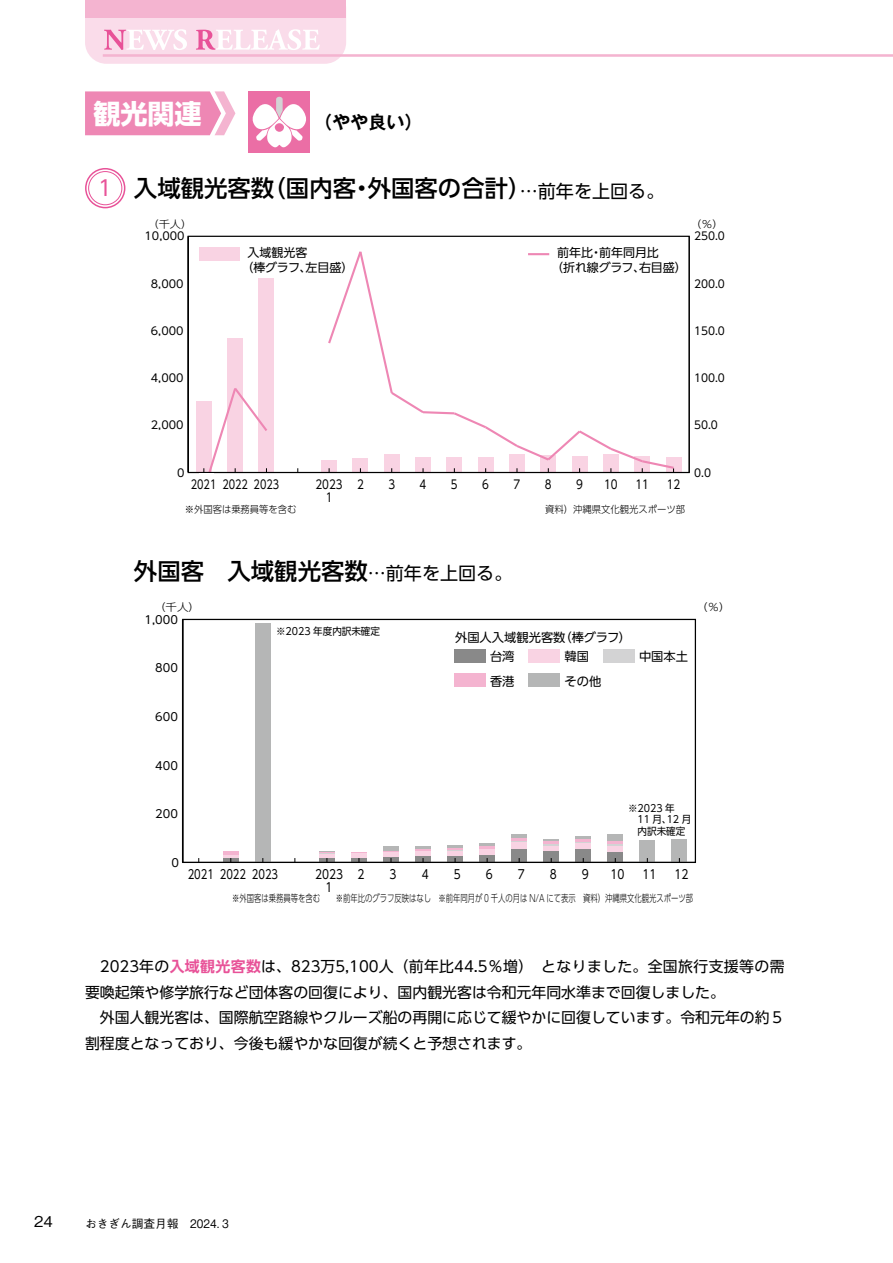
<style>
.page{position:relative;width:893px;height:1263px;background:#fff}
.page>*{position:absolute;margin:0;border:0;box-sizing:border-box;transform-origin:0 0}
.t1{font:700 27px "UD Shin Go Pro";color:#fff}
.t2{font:500 23.4px "UD Shin Go Pro";color:#000}
.t3{font:700 18px "Gothic MB101 Pr 6 N De";color:#000}
.t4{font:14.85px/25.5px "UD Shin Go Pro";color:#000}
.t5{font:500 14.85px "Gothic BBB Pr 6 N";color:#000}
.t6{font:12.45px "UD Shin Go Pro";color:#000;scale:.85 1}
.t7{font:12.45px "UD Shin Go Pro";color:#000;scale:.8 1}
.t8{font:12.3px "UD Shin Go Pro";color:#000}
.t9{font:12.15px "UD Shin Go Pro";color:#000;scale:.85 1}
.t10{font:12.15px "UD Shin Go Pro";color:#000;scale:.8 1}
.t11{font:12px/14.9px "UD Shin Go Pro";letter-spacing:-.005em;color:#000}
.t12{font:500 11.7px "Gothic BBB Pr 6 N";color:#000}
.t13{font:11.25px "UD Shin Go Pro";color:#000}
.t14{font:10.95px "UD Shin Go Pro";color:#000}
.t15{font:300 10.35px "UD Shin Go Pro";color:#000;scale:1.11 1}
.t16{font:300 10.05px "UD Shin Go Pro";color:#000;scale:.73 1}
.t17{font:10.05px/11.2px "UD Shin Go Pro";color:#000;scale:.95 1}
.t18{font:300 10.05px "UD Shin Go Pro";color:#000;scale:1.11 1}
.t19{font:300 9.75px "UD Shin Go Pro";color:#000;scale:.95 1}
.s1{font-weight:400;font-size:21.3px;color:#e85298}
.s2{font-weight:400;font-size:18px}
.s3{font-family:"UD Shin Go Pro De";font-weight:700;color:#e85298}
</style>
<div class="page">
<hr style="left:103px;top:54px;width:790px;height:3px;background:#f4b4d0">
<svg style="left:85px;top:0;width:261px;height:64px;background:#f8cfe1"></svg>
<svg style="left:85px;top:91px;width:150px;height:44px;background:#ef92bb"></svg>
<div style="left:249px;top:91px;width:61px;height:62px;background:#eb6ea5"></div>
<svg style="left:252px;top:97px;width:54px;height:51px"></svg>
<div style="left:85px;top:168px;width:40px;height:40px;border:2px solid #e85298;border-radius:50%"></div>
<div style="left:88px;top:171px;width:34px;height:34px;border:1px solid #e85298;border-radius:50%"></div>
<hr style="left:187px;top:236px;width:2px;height:236px;background:#000">
<div style="left:196px;top:401px;width:16px;height:71px;background:#f9d3e3"></div>
<div style="left:227px;top:338px;width:16px;height:134px;background:#f9d3e3"></div>
<div style="left:259px;top:278px;width:15px;height:194px;background:#f9d3e3"></div>
<div style="left:321px;top:460px;width:16px;height:12px;background:#f9d3e3"></div>
<div style="left:666px;top:457px;width:15px;height:15px;background:#f9d3e3"></div>
<svg style="left:203px;top:385px;width:66px;height:89px"></svg>
<svg style="left:326px;top:251px;width:350px;height:223px"></svg>
<div style="left:188px;top:236px;width:502px;height:237px;border:1px solid #000"></div>
<div style="left:199px;top:473px;width:15px;height:22px;background:#fff"></div>
<div style="left:199px;top:248px;width:40px;height:13px;background:#f9d3e3"></div>
<hr style="left:528px;top:253px;width:21px;height:2px;background:#ee87b4">
<svg style="left:223px;top:851px;width:16px;height:1px"></svg>
<div style="left:255px;top:623px;width:16px;height:239px;background:#b5b6b6"></div>
<hr style="left:383px;top:847px;width:16px;height:4px;background:#b5b6b6">
<hr style="left:415px;top:846px;width:16px;height:3px;background:#b5b6b6">
<hr style="left:447px;top:845px;width:16px;height:3px;background:#b5b6b6">
<hr style="left:479px;top:843px;width:16px;height:3px;background:#b5b6b6">
<hr style="left:511px;top:834px;width:16px;height:4px;background:#b5b6b6">
<hr style="left:575px;top:836px;width:16px;height:3px;background:#b5b6b6">
<div style="left:607px;top:834px;width:16px;height:7px;background:#b5b6b6"></div>
<div style="left:639px;top:840px;width:16px;height:22px;background:#b5b6b6"></div>
<div style="left:671px;top:839px;width:16px;height:23px;background:#b5b6b6"></div>
<hr style="left:223px;top:852px;width:16px;height:3px;background:#f4b4d0">
<hr style="left:447px;top:848px;width:16px;height:3px;background:#f4b4d0">
<hr style="left:479px;top:846px;width:16px;height:3px;background:#f4b4d0">
<hr style="left:511px;top:838px;width:16px;height:3px;background:#f4b4d0">
<hr style="left:575px;top:839px;width:16px;height:3px;background:#f4b4d0">
<svg style="left:607px;top:841px;width:16px;height:4px"></svg>
<svg style="left:415px;top:849px;width:16px;height:2px"></svg>
<svg style="left:511px;top:841px;width:16px;height:2px"></svg>
<svg style="left:543px;top:839px;width:16px;height:7px"></svg>
<svg style="left:575px;top:842px;width:16px;height:1px"></svg>
<svg style="left:607px;top:845px;width:16px;height:1px"></svg>
<hr style="left:223px;top:855px;width:16px;height:3px;background:#f9d3e3">
<div style="left:415px;top:851px;width:16px;height:5px;background:#f9d3e3"></div>
<div style="left:447px;top:851px;width:16px;height:5px;background:#f9d3e3"></div>
<div style="left:479px;top:849px;width:16px;height:6px;background:#f9d3e3"></div>
<div style="left:511px;top:843px;width:16px;height:6px;background:#f9d3e3"></div>
<div style="left:543px;top:846px;width:16px;height:5px;background:#f9d3e3"></div>
<div style="left:575px;top:843px;width:16px;height:6px;background:#f9d3e3"></div>
<div style="left:607px;top:846px;width:16px;height:6px;background:#f9d3e3"></div>
<hr style="left:223px;top:858px;width:16px;height:4px;background:#898989">
<div style="left:415px;top:856px;width:16px;height:6px;background:#898989"></div>
<div style="left:447px;top:856px;width:16px;height:6px;background:#898989"></div>
<div style="left:479px;top:855px;width:16px;height:7px;background:#898989"></div>
<div style="left:511px;top:849px;width:16px;height:13px;background:#898989"></div>
<div style="left:543px;top:851px;width:16px;height:11px;background:#898989"></div>
<div style="left:575px;top:849px;width:16px;height:13px;background:#898989"></div>
<div style="left:607px;top:852px;width:16px;height:10px;background:#898989"></div>
<div style="left:182px;top:619px;width:514px;height:244px;border:1px solid #000"></div>
<svg style="left:383px;top:851px;width:16px;height:11px"></svg>
<svg style="left:351px;top:852px;width:16px;height:10px"></svg>
<svg style="left:319px;top:851px;width:16px;height:11px"></svg>
<div style="left:454px;top:648px;width:32px;height:14px;background:#898989"></div>
<div style="left:529px;top:648px;width:31px;height:14px;background:#f9d3e3"></div>
<div style="left:454px;top:673px;width:32px;height:14px;background:#f4b4d0"></div>
<div style="left:529px;top:673px;width:31px;height:14px;background:#b5b6b6"></div>
<div style="left:603px;top:648px;width:32px;height:14px;background:#d3d3d4"></div>
<h1 class="t1" style="left:94px;top:91px;width:109px">観光関連</h1>
<p class="t3" style="left:314px;top:107px;width:110px">（やや良い）</p>
<h2 class="t2" style="left:95px;top:169px;width:571px"><span class="s1">１</span> 入域観光客数（国内客・外国客の合計）<span class="s2">…前年を上回る。</span></h2>
<p class="t18" style="left:147px;top:216px;width:42px">（千人）</p>
<p class="t18" style="left:690px;top:216px;width:32px">（％）</p>
<p class="t11" style="left:241px;top:245px;width:113px;text-indent:6px">入域観光客<br>（棒グラフ、左目盛）</p>
<p class="t11" style="left:551px;top:245px;width:137px;text-indent:6px">前年比・前年同月比<br>（折れ線グラフ、右目盛）</p>
<p class="t14" style="left:694px;top:227px;width:33px">250.0</p>
<p class="t14" style="left:145px;top:227px;width:42px">10,000</p>
<p class="t14" style="left:151px;top:275px;width:34px">8,000</p>
<p class="t14" style="left:694px;top:275px;width:33px">200.0</p>
<p class="t14" style="left:151px;top:322px;width:34px">6,000</p>
<p class="t14" style="left:694px;top:322px;width:33px">150.0</p>
<p class="t14" style="left:151px;top:369px;width:34px">4,000</p>
<p class="t14" style="left:694px;top:369px;width:33px">100.0</p>
<p class="t14" style="left:151px;top:416px;width:34px">2,000</p>
<p class="t14" style="left:694px;top:416px;width:25px">50.0</p>
<p class="t14" style="left:177px;top:464px;width:9px">0</p>
<p class="t9" style="left:315px;top:474px;width:58px">2023 2</p>
<p class="t9" style="left:388px;top:474px;width:10px">3</p>
<p class="t9" style="left:420px;top:474px;width:10px">4</p>
<p class="t9" style="left:451px;top:474px;width:10px">5</p>
<p class="t9" style="left:482px;top:474px;width:10px">6</p>
<p class="t9" style="left:514px;top:474px;width:10px">7</p>
<p class="t9" style="left:545px;top:474px;width:10px">8</p>
<p class="t9" style="left:576px;top:474px;width:10px">9</p>
<p class="t9" style="left:604px;top:474px;width:18px">10</p>
<p class="t9" style="left:635px;top:474px;width:18px">11</p>
<p class="t9" style="left:667px;top:474px;width:18px">12</p>
<p class="t9" style="left:326px;top:488px;width:10px">1</p>
<p class="t10" style="left:191px;top:474px;width:112px">2021 2022 2023</p>
<p class="t19" style="left:185px;top:501px;width:119px">※外国客は乗務員等を含む</p>
<p class="t19" style="left:545px;top:501px;width:149px">資料）沖縄県文化観光スポーツ部</p>
<p class="t14" style="left:694px;top:464px;width:18px">0.0</p>
<h2 class="t2" style="left:134px;top:552px;width:380px">外国客　入域観光客数<span class="s2">…前年を上回る。</span></h2>
<p class="t15" style="left:154px;top:598px;width:43px">（千人）</p>
<p class="t15" style="left:696px;top:598px;width:33px">（％）</p>
<p class="t8" style="left:490px;top:646px;width:26px">台湾</p>
<p class="t8" style="left:564px;top:646px;width:26px">韓国</p>
<p class="t8" style="left:490px;top:671px;width:26px">香港</p>
<p class="t8" style="left:564px;top:671px;width:38px">その他</p>
<p class="t13" style="left:145px;top:610px;width:35px">1,000</p>
<p class="t17" style="left:276px;top:625px;width:111px">※2023 年度内訳未確定</p>
<p class="t8" style="left:455px;top:627px;width:178px">外国人入域観光客数（棒グラフ）</p>
<p class="t8" style="left:639px;top:646px;width:51px">中国本土</p>
<p class="t13" style="left:155px;top:659px;width:24px">800</p>
<p class="t13" style="left:155px;top:707px;width:24px">600</p>
<p class="t13" style="left:155px;top:756px;width:24px">400</p>
<p class="t13" style="left:155px;top:805px;width:24px">200</p>
<p class="t13" style="left:171px;top:853px;width:9px">0</p>
<p class="t17" style="left:628px;top:802px;width:68px">※2023 年　11 月、12 月　内訳未確定</p>
<p class="t6" style="left:315px;top:864px;width:60px">2023 2</p>
<p class="t6" style="left:390px;top:864px;width:10px">3</p>
<p class="t6" style="left:422px;top:864px;width:10px">4</p>
<p class="t6" style="left:454px;top:864px;width:10px">5</p>
<p class="t6" style="left:486px;top:864px;width:10px">6</p>
<p class="t6" style="left:518px;top:864px;width:10px">7</p>
<p class="t6" style="left:550px;top:864px;width:10px">8</p>
<p class="t6" style="left:582px;top:864px;width:10px">9</p>
<p class="t6" style="left:610px;top:864px;width:18px">10</p>
<p class="t6" style="left:642px;top:864px;width:18px">11</p>
<p class="t6" style="left:674px;top:864px;width:18px">12</p>
<p class="t6" style="left:326px;top:877px;width:10px">1</p>
<p class="t7" style="left:188px;top:864px;width:115px">2021 2022 2023</p>
<p class="t16" style="left:232px;top:890px;width:122px">※外国客は乗務員等を含む</p>
<p class="t16" style="left:336px;top:890px;width:491px">※前年比のグラフ反映はなし　※前年同月が 0 千人の月は N/A にて表示　資料）沖縄県文化観光スポーツ部</p>
<p class="t4" style="left:85px;top:953px;width:701px;text-indent:15px">2023年の<span class="s3">入域観光客数</span>は、823万5,100人（前年比44.5％増）　となりました。全国旅行支援等の需要喚起策や修学旅行など団体客の回復により、国内観光客は令和元年同水準まで回復しました。</p>
<p class="t4" style="left:85px;top:1004px;width:701px;text-indent:15px">外国人観光客は、国際航空路線やクルーズ船の再開に応じて緩やかに回復しています。令和元年の約５割程度となっており、今後も緩やかな回復が続くと予想されます。</p>
<p class="t5" style="left:34px;top:1210px;width:20px">24</p>
<p class="t12" style="left:85px;top:1214px;width:145px">おきぎん調査月報　2024. 3</p>
</div>
